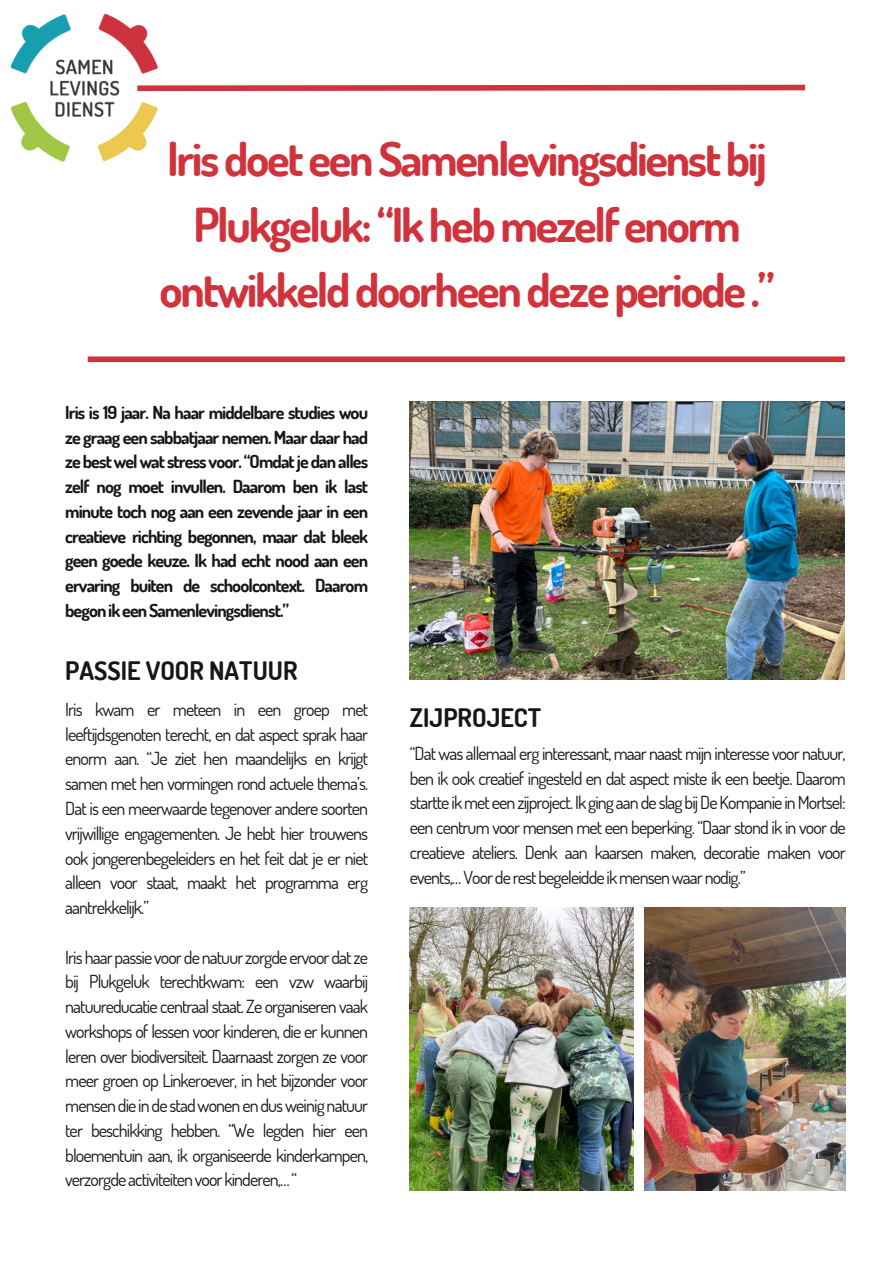
<style>
.page{position:relative;width:894px;height:1264px;background:#fff}
.page>*{position:absolute;margin:0;border:0;box-sizing:border-box;transform-origin:0 0}
.t1{font:700 46.8px/65.2px "Dosis";letter-spacing:-.05em;color:#d1333d;text-align:center}
.t2{font:700 25.5px "Dosis";color:#171515}
.t3{font:18px/24.8px "Dosis";letter-spacing:-.05em;color:#171515;text-align:justify}
.t4{font:700 18px/24.8px "Dosis";letter-spacing:-.05em;color:#171515;text-align:justify}
</style>
<div class="page">
<img style="left:410px;top:401px;width:434px;height:278px">
<div style="left:88px;top:356px;width:756px;height:6px;background:#d1333d"></div>
<svg style="left:171px;top:84px;width:635px;height:7px;background:#d95a62"></svg>
<img style="left:10px;top:13px;width:161px;height:149px">
<img style="left:410px;top:907px;width:223px;height:283px">
<img style="left:644px;top:907px;width:200px;height:283px">
<p class="t1" style="left:159px;top:125px;width:616px">IrisdoeteenSamenlevingsdienstbij<br>Plukgeluk:“Ikhebmezelfenorm ontwikkelddoorheendezeperiode.”</p>
<p class="t4" style="left:65px;top:399px;width:304px">Iris is 19 jaar. Na haar middelbare studies wou ze graag een sabbatjaar nemen. Maar daar had ze best wel wat stress voor. “Omdat je dan alles zelf nog moet invullen. Daarom ben ik last minute toch nog aan een zevende jaar in een creatieve richting begonnen, maar dat bleek geen goede keuze. Ik had echt nood aan een ervaring buiten de schoolcontext. Daarom begonikeenSamenlevingsdienst.”</p>
<p class="t2" style="left:65px;top:653px;width:234px">PASSIE VOOR NATUUR</p>
<h2 class="t3" style="left:65px;top:696px;width:304px">Iris kwam er meteen in een groep met leeftijdsgenoten terecht, en dat aspect sprak haar enorm aan. “Je ziet hen maandelijks en krijgt samen met hen vormingen rond actuele thema’s.<br>Dat is een meerwaarde tegenover andere soorten vrijwillige engagementen. Je hebt hier trouwens ook jongerenbegeleiders en het feit dat je er niet alleen voor staat, maakt het programma erg aantrekkelijk.”</h2>
<h2 class="t3" style="left:65px;top:944px;width:304px">Iris haar passie voor de natuur zorgde ervoor dat ze bij Plukgeluk terechtkwam: een vzw waarbij natuureducatie centraal staat. Ze organiseren vaak workshops of lessen voor kinderen, die er kunnen leren over biodiversiteit. Daarnaast zorgen ze voor meer groen op Linkeroever, in het bijzonder voor mensendieindestadwonenendusweinignatuur ter beschikking hebben. “We legden hier een bloementuin aan, ik organiseerde kinderkampen, verzorgdeactiviteitenvoorkinderen,…“</h2>
<p class="t2" style="left:410px;top:700px;width:133px">ZIJPROJECT</p>
<p class="t3" style="left:410px;top:740px;width:437px">“Dat was allemaal erg interessant, maar naast mijn interesse voor natuur, ben ik ook creatief ingesteld en dat aspect miste ik een beetje. Daarom startteikmeteenzijproject.IkgingaandeslagbijDeKompanieinMortsel: een centrum voor mensen met een beperking. “Daar stond ik in voor de creatieve ateliers. Denk aan kaarsen maken, decoratie maken voor events,…Voorderestbegeleiddeikmensenwaarnodig.”</p>
</div>
